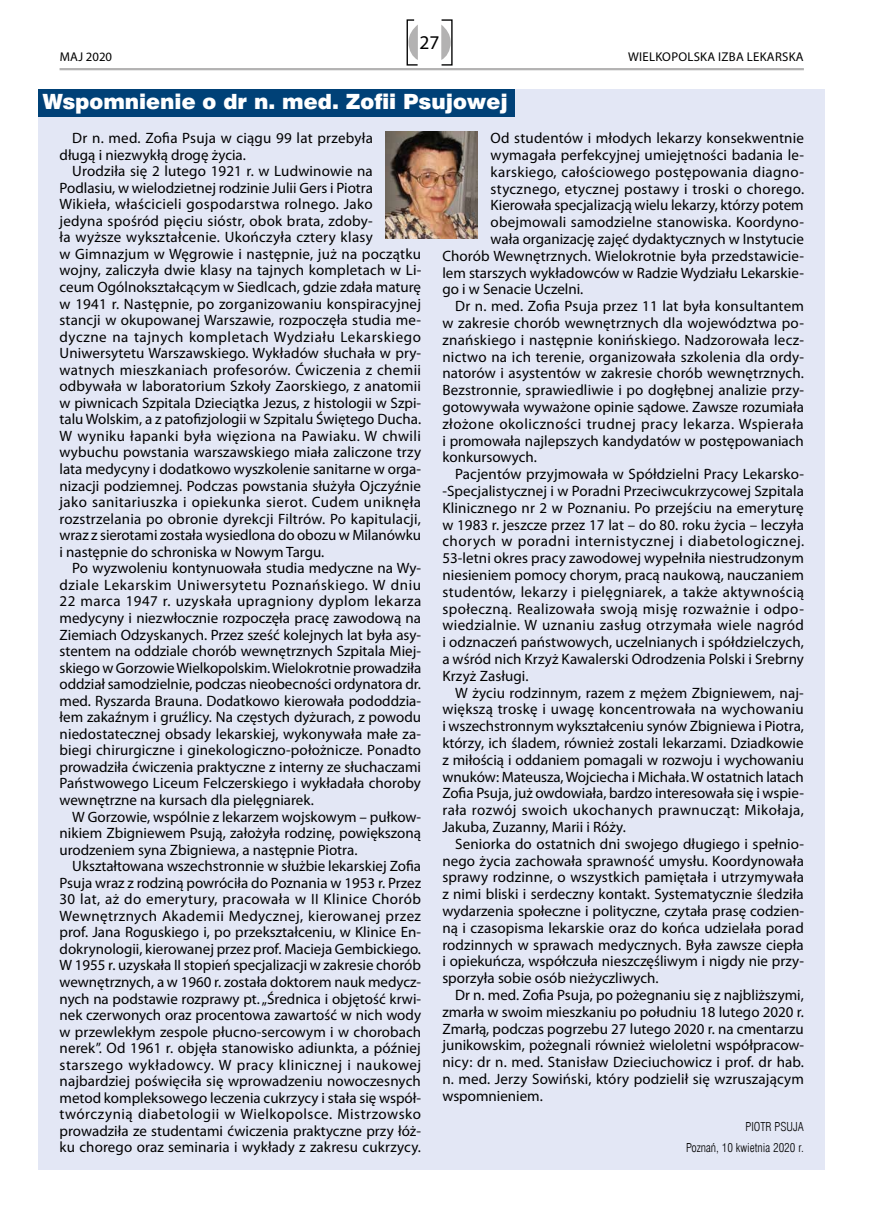
<style>
.page{position:relative;width:872px;height:1212px;background:#fff}
.page>*{position:absolute;margin:0;border:0;box-sizing:border-box;transform-origin:0 0}
.t1{font:21px "Swis 721 Blk EU";color:#fff}
.t2{font:19.5px "Myriad Pro";color:#000}
.t3{font:15px/16.5px "Myriad Pro";letter-spacing:.01em;color:#000;text-align:justify}
.t4{font:15px "Myriad Pro";letter-spacing:.035em;color:#000}
.t5{font:15px "Myriad Pro";letter-spacing:.03em;color:#000}
.t6{font:12.75px "Myriad Pro";letter-spacing:.02em;color:#000}
.t7{font:12px/20.7px "Swis 721 Lt Cn EU";color:#000;text-align:right}
</style>
<div class="page">
<hr style="left:60px;top:68px;width:744px;height:2px;background:#b3b2b2">
<svg style="left:406px;top:19px;width:47px;height:47px"></svg>
<div style="left:38px;top:89px;width:787px;height:1081px;background:#e3e7f5"></div>
<div style="left:38px;top:89px;width:476px;height:28px;background:#004177"></div>
<img style="left:385px;top:132px;width:93px;height:106px">
<h2 class="t2" style="left:419px;top:31px;width:22px">27</h2>
<p class="t6" style="left:60px;top:48px;width:54px">MAJ 2020</p>
<p class="t6" style="left:628px;top:48px;width:177px">WIELKOPOLSKA IZBA LEKARSKA</p>
<h1 class="t1" style="left:43px;top:88px;width:466px">Wspomnienie o dr n. med. Zofii Psujowej</h1>
<p class="t3" style="left:60px;top:130px;width:315px;text-indent:13px">Dr n. med. Zofia Psuja w ciągu 99 lat przebyła długą i niezwykłą drogę życia.</p>
<p class="t3" style="left:60px;top:163px;width:363px;text-align:left;text-indent:13px">Urodziła się 2 lutego 1921 r. w Ludwinowie na Podlasiu, w wielodzietnej rodzinie Julii Gers i Piotra Wikieła, właścicieli gospodarstwa rolnego. Jako<br>jedyna spośród pięciu sióstr, obok brata, zdoby-<br>ła wyższe wykształcenie. Ukończyła cztery klasy<br>w Gimnazjum w Węgrowie i następnie, już na początku wojny, zaliczyła dwie klasy na tajnych kompletach w Li&shy;ceum Ogólnokształcącym w Siedlcach, gdzie zdała maturę w 1941 r. Następnie, po zorganizowaniu konspiracyjnej stancji w okupowanej Warszawie, rozpoczęła studia me&shy;dyczne na tajnych kompletach Wydziału Lekarskiego Uniwersytetu Warszawskiego. Wykładów słuchała w pry&shy;watnych mieszkaniach profesorów. Ćwiczenia z chemii odbywała w laboratorium Szkoły Zaorskiego, z anatomii w piwnicach Szpitala Dzieciątka Jezus, z histologii w Szpi&shy;talu Wolskim, a z patofizjologii w Szpitalu Świętego Ducha.<br>W wyniku łapanki była więziona na Pawiaku. W chwili wybuchu powstania warszawskiego miała zaliczone trzy lata medycyny i dodatkowo wyszkolenie sanitarne w orga&shy;nizacji podziemnej. Podczas powstania służyła Ojczyźnie jako sanitariuszka i opiekunka sierot. Cudem uniknęła rozstrzelania po obronie dyrekcji Filtrów. Po kapitulacji, wraz z sierotami została wysiedlona do obozu w Milanówku i następnie do schroniska w Nowym Targu.</p>
<p class="t3" style="left:60px;top:560px;width:363px;text-indent:13px">Po wyzwoleniu kontynuowała studia medyczne na Wy&shy;dziale Lekarskim Uniwersytetu Poznańskiego. W dniu 22 marca 1947 r. uzyskała upragniony dyplom lekarza medycyny i niezwłocznie rozpoczęła pracę zawodową na Ziemiach Odzyskanych. Przez sześć kolejnych lat była asy&shy;stentem na oddziale chorób wewnętrznych Szpitala Miej&shy;skiego w Gorzowie Wielkopolskim. Wielokrotnie prowadziła oddział samodzielnie, podczas nieobecności ordynatora dr. med. Ryszarda Brauna. Dodatkowo kierowała pododdzia&shy;łem zakaźnym i gruźlicy. Na częstych dyżurach, z powodu niedostatecznej obsady lekarskiej, wykonywała małe za&shy;biegi chirurgiczne i ginekologiczno-położnicze. Ponadto prowadziła ćwiczenia praktyczne z interny ze słuchaczami Państwowego Liceum Felczerskiego i wykładała choroby wewnętrzne na kursach dla pielęgniarek.</p>
<p class="t3" style="left:60px;top:808px;width:363px;text-indent:13px">W Gorzowie, wspólnie z lekarzem wojskowym – pułkow&shy;nikiem Zbigniewem Psują, założyła rodzinę, powiększoną urodzeniem syna Zbigniewa, a następnie Piotra.</p>
<p class="t3" style="left:60px;top:858px;width:363px;text-indent:13px">Ukształtowana wszechstronnie w służbie lekarskiej Zofia Psuja wraz z rodziną powróciła do Poznania w 1953 r. Przez 30 lat, aż do emerytury, pracowała w II Klinice Chorób Wewnętrznych Akademii Medycznej, kierowanej przez prof. Jana Roguskiego i, po przekształceniu, w Klinice En&shy;dokrynologii, kierowanej przez prof. Macieja Gembickiego.<br>W 1955 r. uzyskała II stopień specjalizacji w zakresie chorób wewnętrznych, a w 1960 r. została doktorem nauk medycz&shy;nych na podstawie rozprawy pt. „Średnica i objętość krwi&shy;nek czerwonych oraz procentowa zawartość w nich wody w przewlekłym zespole płucno-sercowym i w chorobach nerek”. Od 1961 r. objęła stanowisko adiunkta, a później starszego wykładowcy. W pracy klinicznej i naukowej najbardziej poświęciła się wprowadzeniu nowoczesnych metod kompleksowego leczenia cukrzycy i stała się współ&shy;twórczynią diabetologii w Wielkopolsce. Mistrzowsko prowadziła ze studentami ćwiczenia praktyczne przy łóż&shy;ku chorego oraz seminaria i wykłady z zakresu cukrzycy.</p>
<p class="t3" style="left:490px;top:130px;width:315px">Od studentów i młodych lekarzy konsekwentnie</p>
<p class="t3" style="left:490px;top:146px;width:315px">wymagała perfekcyjnej umiejętności badania le-</p>
<p class="t3" style="left:490px;top:163px;width:315px">karskiego, całościowego postępowania diagno-</p>
<p class="t3" style="left:490px;top:180px;width:315px">stycznego, etycznej postawy i troski o chorego.</p>
<p class="t3" style="left:490px;top:197px;width:314px">Kierowała specjalizacją wielu lekarzy, którzy potem</p>
<p class="t3" style="left:490px;top:214px;width:315px">obejmowali samodzielne stanowiska. Koordyno-</p>
<p class="t3" style="left:490px;top:230px;width:315px">wała organizację zajęć dydaktycznych w Instytucie</p>
<p class="t3" style="left:442px;top:247px;width:363px">Chorób Wewnętrznych. Wielokrotnie była przedstawicie-</p>
<p class="t3" style="left:442px;top:264px;width:363px">lem starszych wykładowców w Radzie Wydziału Lekarskie-</p>
<p class="t3" style="left:442px;top:281px;width:142px">go i w Senacie Uczelni.</p>
<p class="t3" style="left:455px;top:298px;width:350px">Dr n. med. Zofia Psuja przez 11 lat była konsultantem</p>
<p class="t3" style="left:442px;top:314px;width:363px">w zakresie chorób wewnętrznych dla województwa po-</p>
<p class="t3" style="left:442px;top:331px;width:363px">znańskiego i następnie konińskiego. Nadzorowała lecz-</p>
<p class="t3" style="left:442px;top:348px;width:363px">nictwo na ich terenie, organizowała szkolenia dla ordy-</p>
<p class="t3" style="left:442px;top:365px;width:363px">natorów i asystentów w zakresie chorób wewnętrznych.</p>
<p class="t3" style="left:442px;top:382px;width:363px">Bezstronnie, sprawiedliwie i po dogłębnej analizie przy-</p>
<p class="t3" style="left:442px;top:398px;width:363px">gotowywała wyważone opinie sądowe. Zawsze rozumiała</p>
<p class="t4" style="left:442px;top:414px;width:363px">złożone okoliczności trudnej pracy lekarza. Wspierała</p>
<p class="t3" style="left:442px;top:432px;width:363px">i promowała najlepszych kandydatów w postępowaniach</p>
<p class="t3" style="left:442px;top:449px;width:96px">konkursowych.</p>
<p class="t3" style="left:455px;top:466px;width:350px">Pacjentów przyjmowała w Spółdzielni Pracy Lekarsko-</p>
<p class="t3" style="left:442px;top:482px;width:363px">-Specjalistycznej i w Poradni Przeciwcukrzycowej Szpitala</p>
<p class="t3" style="left:442px;top:499px;width:363px">Klinicznego nr 2 w Poznaniu. Po przejściu na emeryturę</p>
<p class="t3" style="left:442px;top:516px;width:363px">w 1983 r. jeszcze przez 17 lat – do 80. roku życia – leczyła</p>
<p class="t4" style="left:442px;top:532px;width:363px">chorych w poradni internistycznej i diabetologicznej.</p>
<p class="t3" style="left:442px;top:550px;width:363px">53-letni okres pracy zawodowej wypełniła niestrudzonym</p>
<p class="t3" style="left:442px;top:566px;width:363px">niesieniem pomocy chorym, pracą naukową, nauczaniem</p>
<p class="t3" style="left:442px;top:583px;width:363px">studentów, lekarzy i pielęgniarek, a także aktywnością</p>
<p class="t5" style="left:442px;top:599px;width:363px">społeczną. Realizowała swoją misję rozważnie i odpo-</p>
<p class="t3" style="left:442px;top:617px;width:363px">wiedzialnie. W uznaniu zasług otrzymała wiele nagród</p>
<p class="t3" style="left:442px;top:634px;width:363px">i odznaczeń państwowych, uczelnianych i spółdzielczych,</p>
<p class="t3" style="left:442px;top:650px;width:363px">a wśród nich Krzyż Kawalerski Odrodzenia Polski i Srebrny</p>
<p class="t3" style="left:442px;top:667px;width:88px">Krzyż Zasługi.</p>
<p class="t3" style="left:455px;top:684px;width:350px">W życiu rodzinnym, razem z mężem Zbigniewem, naj-</p>
<p class="t3" style="left:442px;top:701px;width:363px">większą troskę i uwagę koncentrowała na wychowaniu</p>
<p class="t3" style="left:442px;top:718px;width:363px">i wszechstronnym wykształceniu synów Zbigniewa i Piotra,</p>
<p class="t3" style="left:442px;top:734px;width:363px">którzy, ich śladem, również zostali lekarzami. Dziadkowie</p>
<p class="t3" style="left:442px;top:751px;width:363px">z miłością i oddaniem pomagali w rozwoju i wychowaniu</p>
<p class="t3" style="left:442px;top:768px;width:363px">wnuków: Mateusza, Wojciecha i Michała. W ostatnich latach</p>
<p class="t3" style="left:442px;top:785px;width:363px">Zofia Psuja, już owdowiała, bardzo interesowała się i wspie-</p>
<p class="t5" style="left:442px;top:801px;width:363px">rała rozwój swoich ukochanych prawnucząt: Mikołaja,</p>
<p class="t3" style="left:442px;top:818px;width:185px">Jakuba, Zuzanny, Marii i Róży.</p>
<p class="t3" style="left:455px;top:835px;width:350px">Seniorka do ostatnich dni swojego długiego i spełnio-</p>
<p class="t3" style="left:442px;top:852px;width:363px">nego życia zachowała sprawność umysłu. Koordynowała</p>
<p class="t3" style="left:442px;top:869px;width:363px">sprawy rodzinne, o wszystkich pamiętała i utrzymywała</p>
<p class="t3" style="left:442px;top:886px;width:363px">z nimi bliski i serdeczny kontakt. Systematycznie śledziła</p>
<p class="t3" style="left:442px;top:902px;width:363px">wydarzenia społeczne i polityczne, czytała prasę codzien-</p>
<p class="t3" style="left:442px;top:919px;width:363px">ną i czasopisma lekarskie oraz do końca udzielała porad</p>
<p class="t3" style="left:442px;top:936px;width:363px">rodzinnych w sprawach medycznych. Była zawsze ciepła</p>
<p class="t3" style="left:442px;top:953px;width:363px">i opiekuńcza, współczuła nieszczęśliwym i nigdy nie przy-</p>
<p class="t3" style="left:442px;top:970px;width:218px">sporzyła sobie osób nieżyczliwych.</p>
<p class="t3" style="left:455px;top:986px;width:350px">Dr n. med. Zofia Psuja, po pożegnaniu się z najbliższymi,</p>
<p class="t3" style="left:442px;top:1003px;width:363px">zmarła w swoim mieszkaniu po południu 18 lutego 2020 r.</p>
<p class="t3" style="left:442px;top:1020px;width:363px">Zmarłą, podczas pogrzebu 27 lutego 2020 r. na cmentarzu</p>
<p class="t3" style="left:442px;top:1037px;width:363px">junikowskim, pożegnali również wieloletni współpracow-</p>
<p class="t3" style="left:442px;top:1054px;width:363px">nicy: dr n. med. Stanisław Dzieciuchowicz i prof. dr hab.</p>
<p class="t3" style="left:442px;top:1070px;width:363px">n. med. Jerzy Sowiński, który podzielił się wzruszającym</p>
<p class="t3" style="left:442px;top:1087px;width:102px">wspomnieniem.</p>
<p class="t7" style="left:686px;top:1117px;width:119px">PIOTR PSUJA<br>Poznań, 10 kwietnia 2020 r.</p>
</div>
